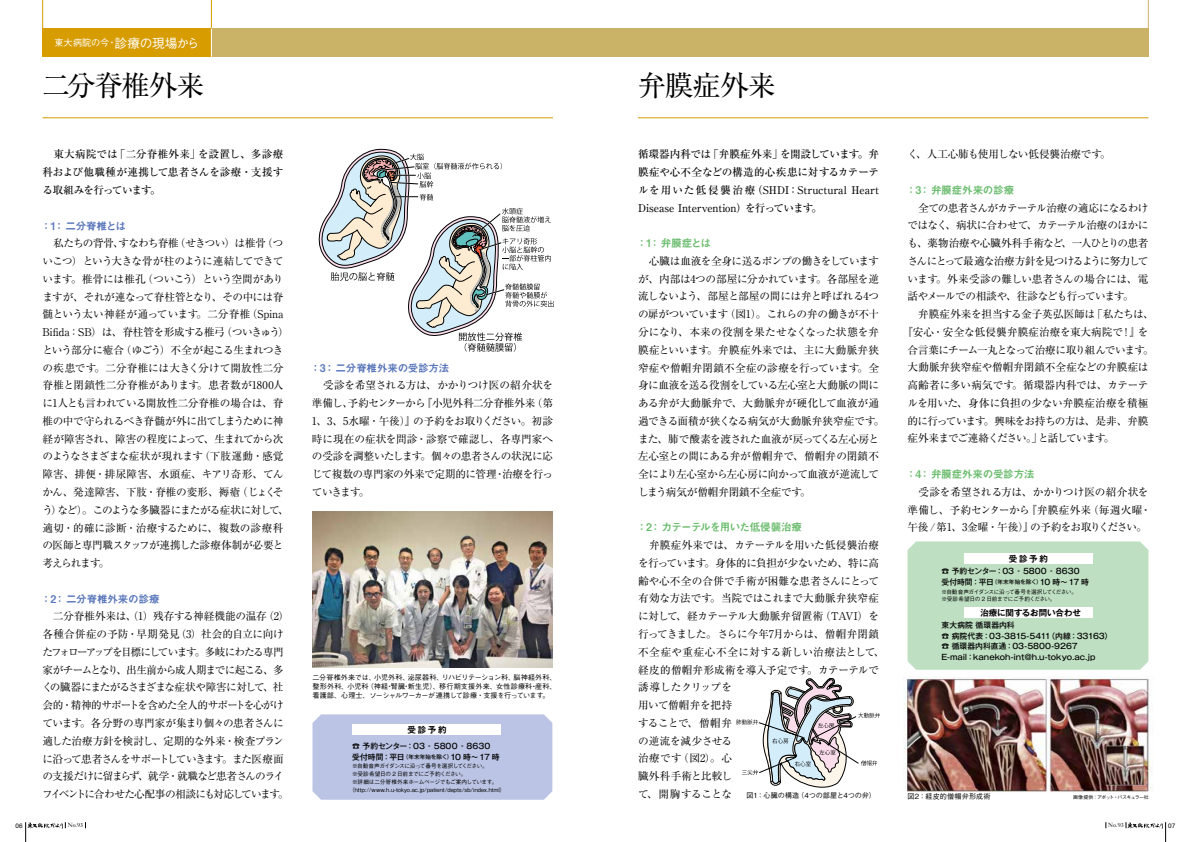
<style>
.page{position:relative;width:1191px;height:842px;background:#fff}
.page>*{position:absolute;margin:0;border:0;box-sizing:border-box;transform-origin:0 0}
.t1{font:28.3px "Ryumin Pro";letter-spacing:-.04em;color:#000}
.t2{font:10.6px/17.8px "Ryumin Pro";letter-spacing:-.035em;color:#000}
.t3{font:10.6px/17.8px "Ryumin Pro";letter-spacing:-.06em;color:#000}
.t4{font:10.6px/17.8px "Ryumin Pro";letter-spacing:-.015em;color:#000}
.t5{font:500 10.6px/17.8px "Ryumin Pro";letter-spacing:-.01em;color:#000;text-align:justify}
.t6{font:10.6px "Ryumin Pro";letter-spacing:-.01em;color:#000}
.t7{font:10.6px "Ryumin Pro";letter-spacing:-.09em;color:#000}
.t8{font:10.6px "Midashi Go Pro MB31";letter-spacing:-.035em;color:#5976ba}
.t9{font:10.6px "Midashi Go Pro MB31";letter-spacing:-.035em;color:#6bbc6e}
.t10{font:10.6px "Ryumin Pro";letter-spacing:-.08em;color:#000}
.t11{font:10.6px "Ryumin Pro";color:#000}
.t12{font:10.6px "Ryumin Pro";letter-spacing:.005em;color:#000}
.t13{font:10.6px "Ryumin Pro";letter-spacing:-.005em;color:#000}
.t14{font:10.6px "Midashi Go Pro MB31";letter-spacing:-.07em;color:#6bbc6e}
.t15{font:500 9.2px "Gothic BBB Pro";letter-spacing:-.01em;color:#fff}
.t16{font:700 8.5px "Gothic MB101 Pr 6 N De";letter-spacing:-.005em;color:#000}
.t17{font:500 7.8px/10.6px "Gothic MB101 Pr 6 N";color:#000}
.t18{font:500 7.1px/9.2px "Gothic BBB Pro";letter-spacing:.01em;color:#000;text-align:justify}
.t19{font:6.4px "Helvetica";color:#000}
.t20{font:6px "Caslon Five Forty";color:#000}
.t21{font:500 5.7px/7.8px "Gothic BBB Pro";letter-spacing:-.07em;color:#000}
.t22{font:500 5.7px "Gothic BBB Pro";letter-spacing:.01em;color:#000}
.t23{font:500 5.7px "Gothic BBB Pro";letter-spacing:-.06em;color:#000}
.t24{font:500 5.7px "Gothic BBB Pro";letter-spacing:-.04em;color:#000}
.t25{font:500 5px "Gothic BBB Pro";letter-spacing:-.09em;color:#000}
.s1{font-size:12.8px}
.s2{font-size:5.7px}
</style>
<div class="page">
<svg style="left:1165px;top:822px;width:1px;height:20px"></svg>
<img style="left:1127px;top:822px;width:36px;height:6px">
<svg style="left:1148px;top:0;width:1px;height:28px"></svg>
<hr style="left:43px;top:118px;width:510px;height:1px;background:#d79c00">
<hr style="left:638px;top:118px;width:510px;height:1px;background:#d79c00">
<svg style="left:25px;top:822px;width:1px;height:20px"></svg>
<img style="left:28px;top:822px;width:35px;height:6px">
<img style="left:903px;top:676px;width:248px;height:116px">
<svg style="left:736px;top:678px;width:144px;height:110px"></svg>
<div style="left:907px;top:541px;width:241px;height:129px;background:#bedfc2"></div>
<div style="left:964px;top:553px;width:128px;height:11px;background:#fff"></div>
<div style="left:964px;top:607px;width:128px;height:11px;background:#fff"></div>
<div style="left:312px;top:714px;width:240px;height:86px;background:#bbc4e4"></div>
<div style="left:352px;top:724px;width:149px;height:11px;background:#fff"></div>
<img style="left:312px;top:511px;width:241px;height:157px">
<div style="left:43px;top:28px;width:1105px;height:29px;background:#cab266"></div>
<div style="left:43px;top:28px;width:168px;height:29px;background:#d79c00"></div>
<svg style="left:42px;top:0;width:1px;height:28px"></svg>
<svg style="left:211px;top:0;width:1px;height:57px"></svg>
<svg style="left:318px;top:149px;width:236px;height:203px"></svg>
<p class="t15" style="left:54px;top:36px;width:147px">東大病院の今・<span class="s1">診療の現場から</span></p>
<h1 class="t1" style="left:42px;top:63px;width:164px">二分脊椎外来</h1>
<h1 class="t1" style="left:638px;top:63px;width:139px">弁膜症外来</h1>
<p class="t5" style="left:43px;top:145px;width:242px">　東大病院では「二分脊椎外来」を設置し、多診療科および他職種が連携して患者さんを診療・支援する取組みを行っています。</p>
<p class="t8" style="left:41px;top:217px;width:87px">：1： 二分脊椎とは</p>
<p class="t2" style="left:43px;top:234px;width:248px">　私たちの背骨、すなわち脊椎（せきつい）は椎骨（ついこつ）という大きな骨が柱のように連結してできています。椎骨には椎孔（ついこう）という空間がありますが、それが連なって脊柱管となり、その中には脊髄という太い神経が通っています。二分脊椎（Spina<br>Bifida：SB）は、脊柱管を形成する椎弓（ついきゅう）という部分に癒合（ゆごう）不全が起こる生まれつきの疾患です。二分脊椎には大きく分けて開放性二分脊椎と閉鎖性二分脊椎があります。患者数が1800人に1人とも言われている開放性二分脊椎の場合は、脊椎の中で守られるべき脊髄が外に出てしまうために神経が障害され、障害の程度によって、生まれてから次のようなさまざまな症状が現れます（下肢運動・感覚障害、排便・排尿障害、水頭症、キアリ奇形、てんかん、発達障害、下肢・脊椎の変形、褥瘡（じょくそう）など）。このような多臓器にまたがる症状に対して、適切・的確に診断・治療するために、複数の診療科の医師と専門職スタッフが連携した診療体制が必要と考えられます。</p>
<p class="t8" style="left:41px;top:590px;width:120px">：2： 二分脊椎外来の診療</p>
<p class="t3" style="left:42px;top:607px;width:248px">　二分脊椎外来は、（1）残存する神経機能の温存（2）各種合併症の予防・早期発見（3）社会的自立に向けたフォローアップを目標にしています。多岐にわたる専門家がチームとなり、出生前から成人期までに起こる、多くの臓器にまたがるさまざまな症状や障害に対して、社会的・精神的サポートを含めた全人的サポートを心がけています。各分野の専門家が集まり個々の患者さんに適した治療方針を検討し、定期的な外来・検査プランに沿って患者さんをサポートしていきます。また医療面の支援だけに留まらず、就学・就職など患者さんのライフイベントに合わせた心配事の相談にも対応しています。</p>
<p class="t19" style="left:16px;top:820px;width:9px">06</p>
<p class="t20" style="left:68px;top:821px;width:17px">No.93</p>
<p class="t8" style="left:310px;top:359px;width:141px">：3： 二分脊椎外来の受診方法</p>
<p class="t2" style="left:312px;top:376px;width:242px;text-align:justify">　受診を希望される方は、かかりつけ医の紹介状を準備し、予約センターから『小児外科二分脊椎外来（第1、3、5水曜・午後）』の予約をお取りください。初診時に現在の症状を問診・診察で確認し、各専門家への受診を調整いたします。個々の患者さんの状況に応じて複数の専門家の外来で定期的に管理・治療を行っていきます。</p>
<p class="t18" style="left:312px;top:671px;width:245px">二分脊椎外来では、小児外科、泌尿器科、リハビリテーション科、脳神経外科、整形外科、小児科（神経・腎臓・新生児）、移行期支援外来、女性診療科・産科、看護部、心理士、ソーシャルワーカーが連携して診療・支援を行っています。</p>
<p class="t16" style="left:407px;top:723px;width:41px">受診予約</p>
<p class="t17" style="left:352px;top:740px;width:149px">☎ 予約センター：03‐5800‐8630受付時間：平日<span class="s2">（年末年始を除く）</span>10 時～17 時</p>
<p class="t21" style="left:352px;top:762px;width:137px">※自動音声ガイダンスに沿って番号を選択してください。</p>
<p class="t24" style="left:352px;top:769px;width:116px">※受診希望日の 2 日前までにご予約ください。</p>
<p class="t23" style="left:352px;top:777px;width:147px">※詳細は二分脊椎外来ホームページでもご案内しています。</p>
<p class="t22" style="left:349px;top:785px;width:157px">（http://www.h.u-tokyo.ac.jp/patient/depts/sb/index.html）</p>
<p class="t4" style="left:907px;top:145px;width:205px">く、人工心肺も使用しない低侵襲治療です。</p>
<p class="t9" style="left:905px;top:181px;width:110px">：3： 弁膜症外来の診療</p>
<p class="t3" style="left:907px;top:198px;width:242px">　全ての患者さんがカテーテル治療の適応になるわけ</p>
<p class="t2" style="left:907px;top:216px;width:242px">ではなく、病状に合わせて、カテーテル治療のほかに</p>
<p class="t2" style="left:907px;top:233px;width:242px">も、薬物治療や心臓外科手術など、一人ひとりの患者</p>
<p class="t7" style="left:907px;top:253px;width:242px">さんにとって最適な治療方針を見つけるように努力して</p>
<p class="t12" style="left:907px;top:270px;width:242px">います。外来受診の難しい患者さんの場合には、電</p>
<p class="t3" style="left:907px;top:287px;width:228px">話やメールでの相談や、往診なども行っています。</p>
<p class="t6" style="left:907px;top:306px;width:248px">　弁膜症外来を担当する金子英弘医師は「私たちは、</p>
<p class="t11" style="left:902px;top:324px;width:248px">『安心・安全な低侵襲弁膜症治療を東大病院で！』を</p>
<p class="t10" style="left:907px;top:341px;width:248px">合言葉にチーム一丸となって治療に取り組んでいます。</p>
<p class="t13" style="left:907px;top:359px;width:242px">大動脈弁狭窄症や僧帽弁閉鎖不全症などの弁膜症は</p>
<p class="t6" style="left:907px;top:377px;width:242px">高齢者に多い病気です。循環器内科では、カテーテ</p>
<p class="t6" style="left:907px;top:395px;width:242px">ルを用いた、身体に負担の少ない弁膜症治療を積極</p>
<p class="t3" style="left:907px;top:411px;width:242px">的に行っています。興味をお持ちの方は、是非、弁膜</p>
<p class="t7" style="left:907px;top:430px;width:209px">症外来までご連絡ください。」と話しています。</p>
<p class="t9" style="left:905px;top:465px;width:130px">：4： 弁膜症外来の受診方法</p>
<p class="t4" style="left:907px;top:482px;width:245px">　受診を希望される方は、かかりつけ医の紹介状を準備し、予約センターから『弁膜症外来（毎週火曜・午後 /第1、3金曜・午後）』の予約をお取りください。</p>
<p class="t5" style="left:638px;top:145px;width:242px">循環器内科では「弁膜症外来」を開設しています。弁膜症や心不全などの構造的心疾患に対するカテーテルを用いた低侵襲治療（SHDI：Structural Heart Disease Intervention）を行っています。</p>
<p class="t9" style="left:636px;top:235px;width:76px">：1： 弁膜症とは</p>
<p class="t2" style="left:638px;top:251px;width:248px">　心臓は血液を全身に送るポンプの働きをしていますが、内部は4つの部屋に分かれています｡各部屋を逆流しないよう、部屋と部屋の間には弁と呼ばれる4つの扉がついています（図1）。これらの弁の働きが不十分になり、本来の役割を果たせなくなった状態を弁膜症といいます。弁膜症外来では、主に大動脈弁狭窄症や僧帽弁閉鎖不全症の診療を行っています。全身に血液を送る役割をしている左心室と大動脈の間にある弁が大動脈弁で、大動脈弁が硬化して血液が通過できる面積が狭くなる病気が大動脈弁狭窄症です。また、肺で酸素を渡された血液が戻ってくる左心房と左心室との間にある弁が僧帽弁で、僧帽弁の閉鎖不全により左心室から左心房に向かって血液が逆流してしまう病気が僧帽弁閉鎖不全症です。</p>
<p class="t14" style="left:636px;top:519px;width:167px">：2： カテーテルを用いた低侵襲治療</p>
<p class="t4" style="left:638px;top:536px;width:248px">　弁膜症外来では、カテーテルを用いた低侵襲治療を行っています。身体的に負担が少ないため、特に高齢や心不全の合併で手術が困難な患者さんにとって有効な方法です。当院ではこれまで大動脈弁狭窄症に対して、経カテーテル大動脈弁留置術（TAVI）を行ってきました。さらに今年7月からは、僧帽弁閉鎖不全症や重症心不全に対する新しい治療法として、経皮的僧帽弁形成術を導入予定です。カテーテルで誘導したクリップを<br>用いて僧帽弁を把持<br>することで、僧帽弁<br>の逆流を減少させる<br>治療です（図2）。心<br>臓外科手術と比較し<br>て、開胸することな</p>
<p class="t17" style="left:941px;top:565px;width:149px">☎ 予約センター：03‐5800‐8630受付時間：平日<span class="s2">（年末年始を除く）</span>10 時～17 時</p>
<p class="t21" style="left:941px;top:587px;width:137px">※自動音声ガイダンスに沿って番号を選択してください。※受診希望日の 2 日前までにご予約ください。</p>
<p class="t16" style="left:941px;top:606px;width:141px">　　　　　治療に関するお問い合わせ</p>
<p class="t17" style="left:941px;top:619px;width:172px">東大病院 循環器内科<br>☎ 病院代表：03-3815-5411（内線：33163）☎ 循環器内科直通：03-5800-9267<br>E-mail：kanekoh-int@h.u-tokyo.ac.jp</p>
<p class="t18" style="left:746px;top:790px;width:131px">図1：心臓の構造（4つの部屋と4つの弁）</p>
<p class="t18" style="left:907px;top:791px;width:84px">図2：経皮的僧帽弁形成術</p>
<p class="t25" style="left:1073px;top:793px;width:77px">画像提供：アボット・バスキュラー社</p>
<p class="t20" style="left:1108px;top:821px;width:17px">No.93</p>
<p class="t19" style="left:1168px;top:820px;width:9px">07</p>
</div>
